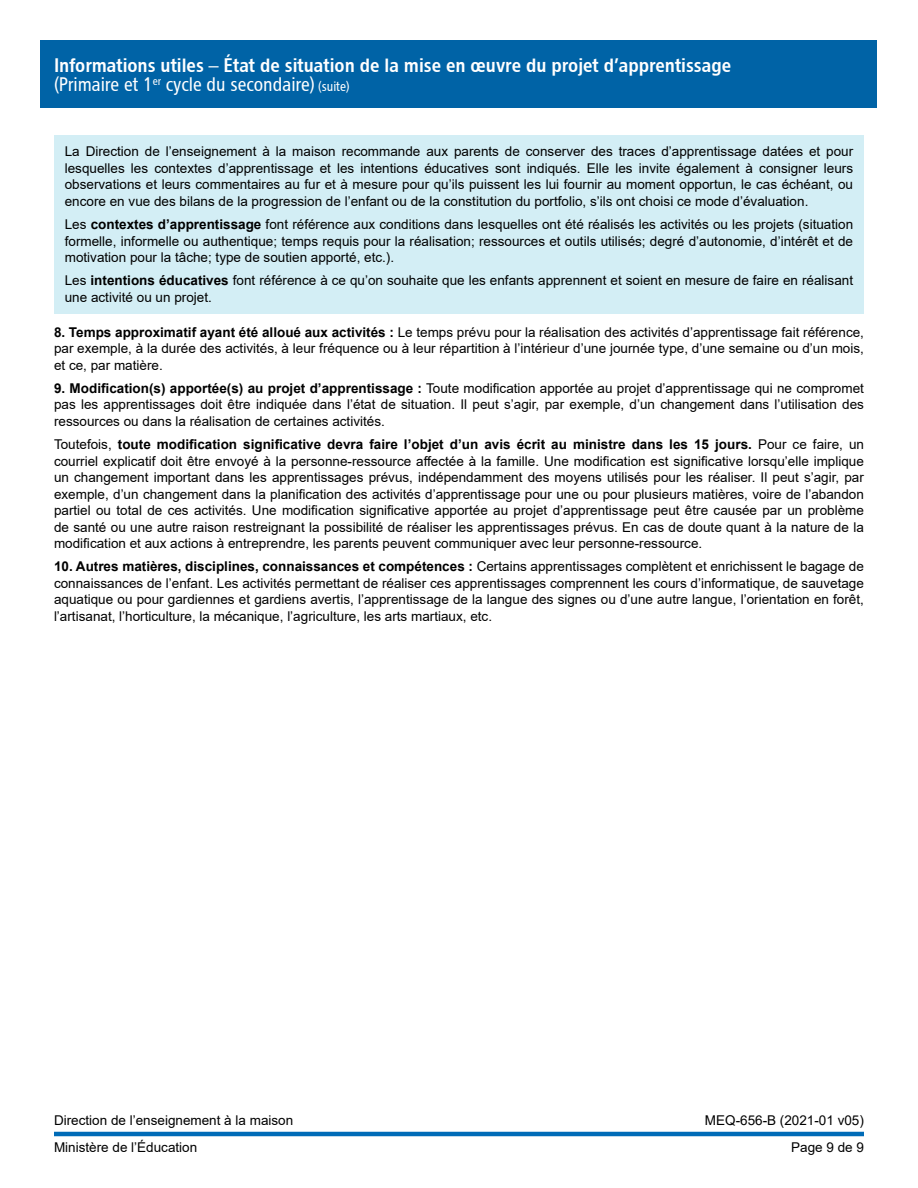
<style>
.page{position:relative;width:918px;height:1188px;background:#fff}
.page>*{position:absolute;margin:0;border:0;box-sizing:border-box;transform-origin:0 0}
.t1{font:19.5px "Chaloult Cond Demi Gras Normal";color:#fff}
.t2{font:19.5px "Chaloult Cond Normal";color:#fff}
.t3{font:13.5px/16.5px "Arial";color:#000;text-align:justify}
.s1{font-size:13.5px}
.s2{font-weight:700}
.s3{font-style:inherit}
</style>
<div class="page">
<hr style="left:54px;top:1132px;width:810px;height:4px;background:#006bb7">
<div style="left:54px;top:135px;width:810px;height:178px;background:#d3eef5"></div>
<div style="left:40px;top:40px;width:838px;height:68px;background:#0063a6"></div>
<h1 class="t1" style="left:54px;top:53px;width:679px">Informations utiles – État de situation de la mise en œuvre du projet d’apprentissage</h1>
<h1 class="t2" style="left:54px;top:73px;width:297px">(Primaire et 1<sup>er</sup> cycle du secondaire) <span class="s1">(suite)</span></h1>
<p class="t3" style="left:65px;top:143px;width:790px">La Direction de l’enseignement à la maison recommande aux parents de conserver des traces d’apprentissage datées et pour lesquelles les contextes d’apprentissage et les intentions éducatives sont indiqués. Elle les invite également à consigner leurs observations et leurs commentaires au fur et à mesure pour qu’ils puissent les lui fournir au moment opportun, le cas échéant, ou encore en vue des bilans de la progression de l’enfant ou de la constitution du portfolio, s’ils ont choisi ce mode d’évaluation.</p>
<p class="t3" style="left:65px;top:216px;width:790px">Les <span class="s2">contextes d’apprentissage</span> font référence aux conditions dans lesquelles ont été réalisés les activités ou les projets (situation formelle, informelle ou authentique; temps requis pour la réalisation; ressources et outils utilisés; degré d’autonomie, d’intérêt et de motivation pour la tâche; type de soutien apporté, etc.).</p>
<p class="t3" style="left:65px;top:272px;width:790px">Les <span class="s2">intentions éducatives</span> font référence à ce qu’on souhaite que les enfants apprennent et soient en mesure de faire en réalisant une activité ou un projet.</p>
<p class="t3" style="left:54px;top:324px;width:812px"><span class="s2">8. Temps approximatif ayant été alloué aux activités :</span> Le temps prévu pour la réalisation des activités d’apprentissage fait référence, par exemple, à la durée des activités, à leur fréquence ou à leur répartition à l’intérieur d’une journée type, d’une semaine ou d’un mois, et ce, par matière.</p>
<p class="t3" style="left:54px;top:380px;width:811px"><span class="s2">9. Modification(s) apportée(s) au projet d’apprentissage :</span> Toute modification apportée au projet d’apprentissage qui ne compromet pas les apprentissages doit être indiquée dans l’état de situation. Il peut s’agir, par exemple, d’un changement dans l’utilisation des ressources ou dans la réalisation de certaines activités.</p>
<p class="t3" style="left:54px;top:436px;width:812px">Toutefois, <span class="s2">toute modification significative devra faire l’objet d’un avis écrit au ministre dans les 15 jours.</span> Pour ce faire, un courriel explicatif doit être envoyé à la personne-ressource affectée à la famille. Une modification est significative lorsqu’elle implique un changement important dans les apprentissages prévus, indépendamment des moyens utilisés pour les réaliser. Il peut s’agir, par exemple, d’un changement dans la planification des activités d’apprentissage pour une ou pour plusieurs matières, voire de l’abandon partiel ou total de ces activités. Une modification significative apportée au projet d’apprentissage peut être causée par un problème de santé ou une autre raison restreignant la possibilité de réaliser les apprentissages prévus. En cas de doute quant à la nature de la modification et aux actions à entreprendre, les parents peuvent communiquer avec leur personne-ressource.</p>
<p class="t3" style="left:54px;top:558px;width:811px"><span class="s2">10. Autres matières, disciplines, connaissances et compétences :</span> Certains apprentissages complètent et enrichissent le bagage de connaissances de l’enfant. Les activités permettant de réaliser ces apprentissages comprennent les cours d’informatique, de sauvetage aquatique ou pour gardiennes et gardiens avertis, l’apprentissage de la langue des signes ou d’une autre langue, l’orientation en forêt, l’artisanat, l’horticulture, la mécanique, l’agriculture, les arts martiaux, etc.</p>
<p class="t3" style="left:54px;top:1112px;width:241px">Direction de l’enseignement à la maison</p>
<p class="t3" style="left:705px;top:1112px;width:161px">MEQ-656-B (202<span class="s3">1-01</span> v0<span class="s3">5</span>)</p>
<p class="t3" style="left:54px;top:1139px;width:145px">Ministère de l’Éducation</p>
<p class="t3" style="left:791px;top:1139px;width:74px">Page 9 de 9</p>
</div>
